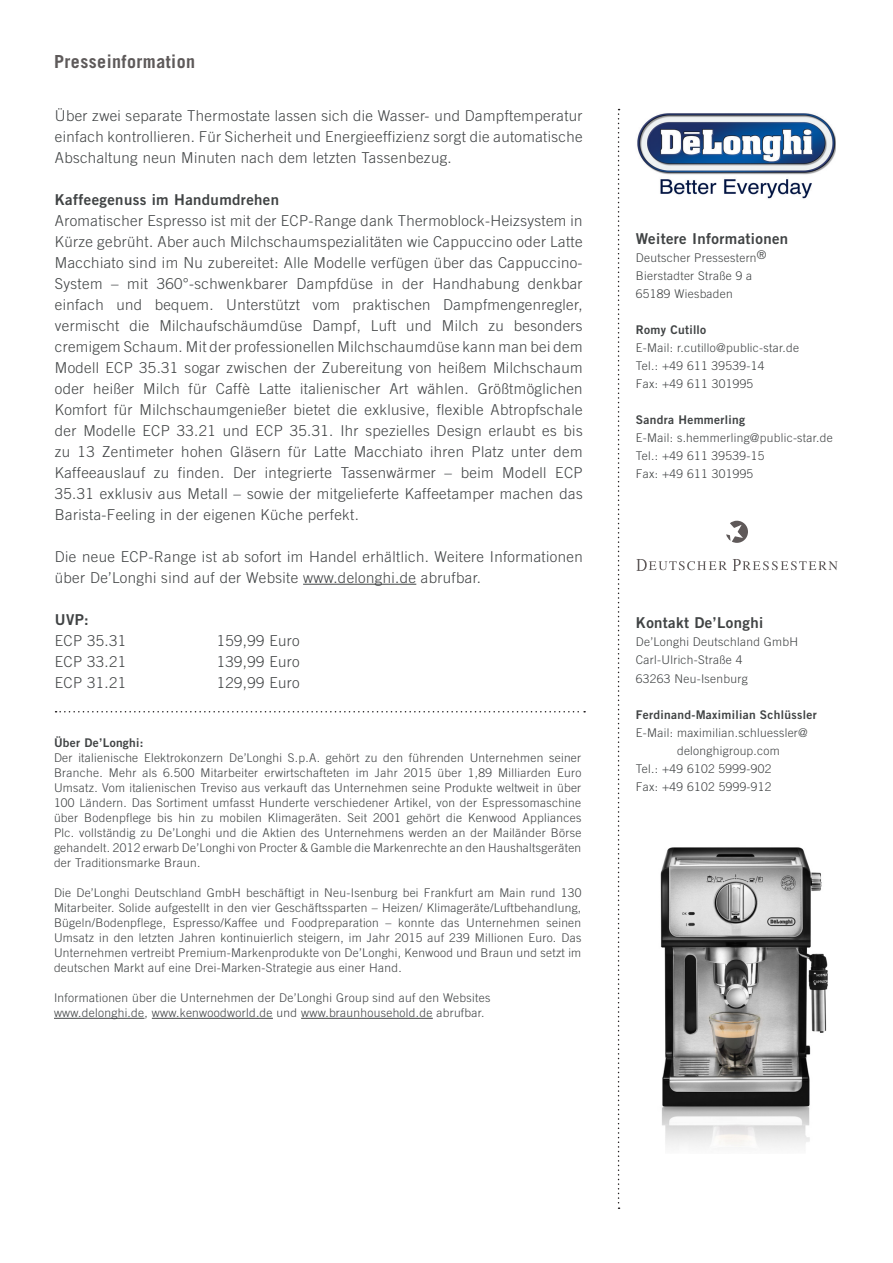
<style>
.page{position:relative;width:893px;height:1263px;background:#fff}
.page>*{position:absolute;margin:0;border:0;box-sizing:border-box;transform-origin:0 0}
.t1{font:700 18px "Trade Gothic LT";letter-spacing:.025em;color:#5e5a5a}
.t2{font:300 15px/21px "Trade Gothic LT";letter-spacing:.025em;color:#404344;text-align:justify}
.t3{font:15px "Trade Gothic LT Bold Two";letter-spacing:.025em;color:#404344}
.t4{font:300 12px/15px "Trade Gothic LT";letter-spacing:.025em;color:#404344}
.t5{font:12px "Trade Gothic LT Bold Two";letter-spacing:.025em;color:#404344}
.s1{font-family:"Trade Gothic LT Bold Two";font-weight:400}
</style>
<div class="page">
<svg style="left:618px;top:109px;width:1px;height:1100px"></svg>
<svg style="left:56px;top:711px;width:529px;height:1px"></svg>
<hr style="left:54px;top:1018px;width:91px;height:1px;background:#404344">
<hr style="left:152px;top:1018px;width:121px;height:1px;background:#404344">
<hr style="left:301px;top:1018px;width:132px;height:1px;background:#404344">
<hr style="left:303px;top:584px;width:113px;height:1px;background:#404344">
<svg style="left:726px;top:521px;width:22px;height:22px"></svg>
<svg style="left:636px;top:559px;width:91px;height:12px"></svg>
<svg style="left:733px;top:559px;width:105px;height:12px"></svg>
<img style="left:637px;top:113px;width:199px;height:86px">
<img style="left:660px;top:847px;width:168px;height:301px">
<p class="t1" style="left:54px;top:50px;width:143px">Presseinformation</p>
<p class="t2" style="left:55px;top:105px;width:529px">Über zwei separate Thermostate lassen sich die Wasser- und Dampftemperatur einfach kontrollieren. Für Sicherheit und Energieeffizienz sorgt die automatische Abschaltung neun Minuten nach dem letzten Tassenbezug.</p>
<p class="t3" style="left:55px;top:190px;width:226px">Kaffeegenuss im Handumdrehen</p>
<p class="t2" style="left:55px;top:210px;width:529px">Aromatischer Espresso ist mit der ECP-Range dank Thermoblock-Heizsystem in Kürze gebrüht. Aber auch Milchschaumspezialitäten wie Cappuccino oder Latte Macchiato sind im Nu zubereitet: Alle Modelle verfügen über das Cappuccino-System – mit 360°-schwenkbarer Dampfdüse in der Handhabung denkbar einfach und bequem. Unterstützt vom praktischen Dampfmengenregler, vermischt die Milchaufschäumdüse Dampf, Luft und Milch zu besonders cremigem Schaum. Mit der professionellen Milchschaumdüse kann man bei dem Modell ECP 35.31 sogar zwischen der Zubereitung von heißem Milchschaum oder heißer Milch für Caffè Latte italienischer Art wählen. Größtmöglichen Komfort für Milchschaumgenießer bietet die exklusive, flexible Abtropfschale der Modelle ECP 33.21 und ECP 35.31. Ihr spezielles Design erlaubt es bis zu 13 Zentimeter hohen Gläsern für Latte Macchiato ihren Platz unter dem Kaffeeauslauf zu finden. Der integrierte Tassenwärmer – beim Modell ECP 35.31 exklusiv aus Metall – sowie der mitgelieferte Kaffeetamper machen das Barista-Feeling in der eigenen Küche perfekt.</p>
<p class="t2" style="left:55px;top:546px;width:529px">Die neue ECP-Range ist ab sofort im Handel erhältlich. Weitere Informationen über De’Longhi sind auf der Website www.delonghi.de abrufbar.</p>
<p class="t3" style="left:55px;top:610px;width:36px">UVP:</p>
<p class="t2" style="left:55px;top:630px;width:73px">ECP 35.31</p>
<p class="t2" style="left:217px;top:630px;width:84px">159,99 Euro</p>
<p class="t2" style="left:55px;top:651px;width:73px">ECP 33.21</p>
<p class="t2" style="left:217px;top:651px;width:84px">139,99 Euro</p>
<p class="t2" style="left:55px;top:672px;width:73px">ECP 31.21</p>
<p class="t2" style="left:217px;top:672px;width:84px">129,99 Euro</p>
<p class="t5" style="left:54px;top:735px;width:91px">Über De’Longhi:</p>
<p class="t4" style="left:54px;top:750px;width:529px;text-align:justify">Der italienische Elektrokonzern De’Longhi S.p.A. gehört zu den führenden Unternehmen seiner Branche. Mehr als 6.500 Mitarbeiter erwirtschafteten im Jahr 2015 über 1,89 Milliarden Euro Umsatz. Vom italienischen Treviso aus verkauft das Unternehmen seine Produkte weltweit in über 100 Ländern. Das Sortiment umfasst Hunderte verschiedener Artikel, von der Espressomaschine über Bodenpflege bis hin zu mobilen Klimageräten. Seit 2001 gehört die Kenwood Appliances Plc. vollständig zu De’Longhi und die Aktien des Unternehmens werden an der Mailänder Börse gehandelt. 2012 erwarb De’Longhi von Procter &amp; Gamble die Markenrechte an den Haushaltsgeräten der Traditionsmarke Braun.</p>
<p class="t4" style="left:54px;top:885px;width:529px;text-align:justify">Die De’Longhi Deutschland GmbH beschäftigt in Neu-Isenburg bei Frankfurt am Main rund 130<br>Mitarbeiter. Solide aufgestellt in den vier Geschäftssparten – Heizen/ Klimageräte/Luftbehandlung, Bügeln/Bodenpflege, Espresso/Kaffee und Foodpreparation – konnte das Unternehmen seinen Umsatz in den letzten Jahren kontinuierlich steigern, im Jahr 2015 auf 239 Millionen Euro. Das Unternehmen vertreibt Premium-Markenprodukte von De’Longhi, Kenwood und Braun und setzt im deutschen Markt auf eine Drei-Marken-Strategie aus einer Hand.</p>
<p class="t4" style="left:54px;top:990px;width:438px">Informationen über die Unternehmen der De’Longhi Group sind auf den Websites</p>
<p class="t4" style="left:54px;top:1005px;width:432px">www.delonghi.de, www.kenwoodworld.de und www.braunhousehold.de abrufbar.</p>
<p class="t3" style="left:636px;top:229px;width:154px">Weitere Informationen</p>
<p class="t4" style="left:636px;top:250px;width:132px">Deutscher Pressestern®</p>
<p class="t4" style="left:636px;top:266px;width:118px;line-height:18px">Bierstadter Straße 9 a<br>65189 Wiesbaden</p>
<p class="t4" style="left:636px;top:320px;width:165px;line-height:18px"><span class="s1">Romy Cutillo<br></span>E-Mail: r.cutillo@public-star.de</p>
<p class="t4" style="left:636px;top:356px;width:130px;line-height:18px">Tel.: +49 611 39539-14<br>Fax: +49 611 301995</p>
<p class="t4" style="left:636px;top:410px;width:198px;line-height:18px"><span class="s1">Sandra Hemmerling<br></span>E-Mail: s.hemmerling@public-star.de</p>
<p class="t4" style="left:636px;top:446px;width:130px;line-height:18px">Tel.: +49 611 39539-15<br>Fax: +49 611 301995</p>
<p class="t3" style="left:636px;top:614px;width:129px">Kontakt De’Longhi</p>
<p class="t4" style="left:636px;top:634px;width:164px">De’Longhi Deutschland GmbH</p>
<p class="t4" style="left:636px;top:652px;width:108px">Carl-Ulrich-Straße 4</p>
<p class="t4" style="left:636px;top:670px;width:113px">63263 Neu-Isenburg</p>
<p class="t5" style="left:636px;top:707px;width:182px">Ferdinand-Maximilian Schlüssler</p>
<p class="t4" style="left:677px;top:723px;width:132px;line-height:18px;text-indent:-41px">E-Mail: maximilian.schluessler@ delonghigroup.com</p>
<p class="t4" style="left:636px;top:760px;width:137px">Tel.: +49 6102 5999-902</p>
<p class="t4" style="left:636px;top:778px;width:137px">Fax: +49 6102 5999-912</p>
</div>
